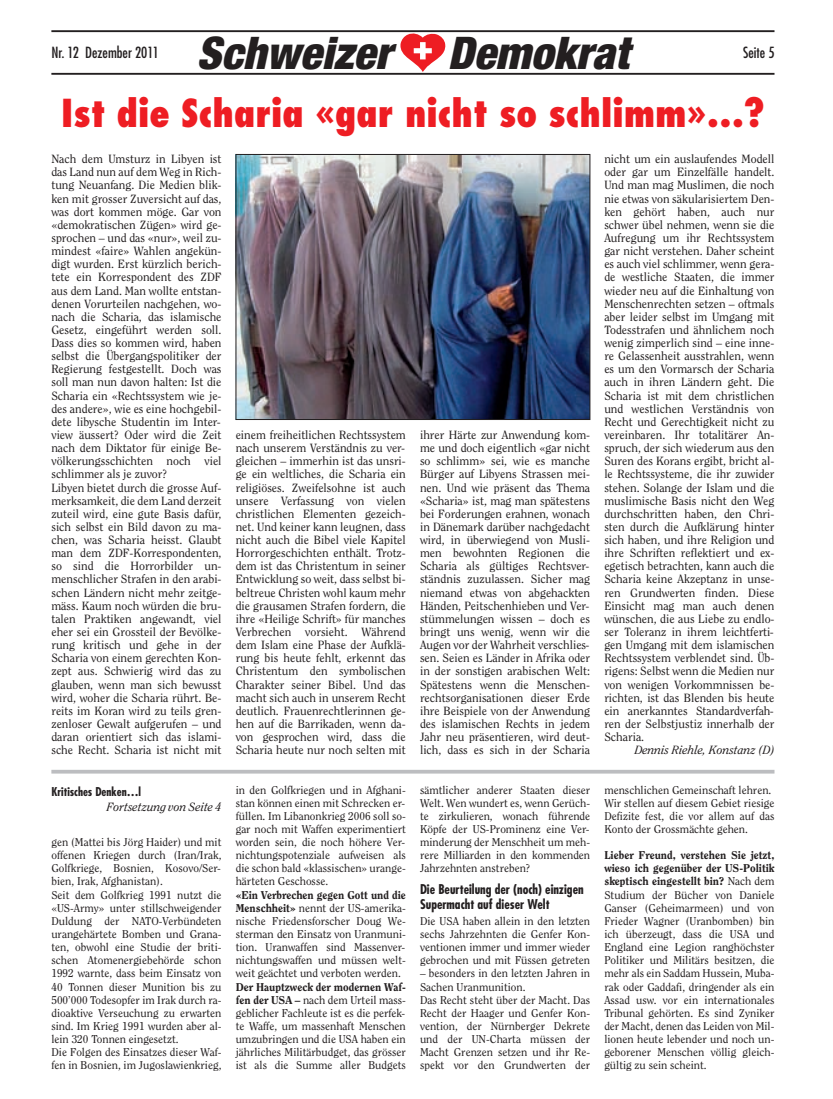
<style>
.page{position:relative;width:833px;height:1099px;background:#fff}
.page>*{position:absolute;margin:0;border:0;box-sizing:border-box;transform-origin:0 0}
.t1{font:italic 900 condensed 45px "Helvetica Neue";color:#231f20}
.t2{font:800 condensed 37.5px "Futura";color:#ee1d23}
.t3{font:condensed 15px "Futura";color:#231f20}
.t4{font:700 condensed 13.12px/15px "Futura";color:#231f20}
.t5{font:11.88px/13.1px "Clearface";color:#231f20;text-align:justify}
.t6{font:italic 11.88px "Clearface";color:#231f20}
.t7{font:700 condensed 11.88px "Futura";color:#231f20}
.t8{font:11.25px/13.1px "Clearface";color:#231f20;text-align:justify}
.s1{font-weight:800}
</style>
<div class="page">
<hr style="left:51px;top:30px;width:723px;height:2px;background:#231f20">
<hr style="left:51px;top:73px;width:723px;height:2px;background:#231f20">
<svg style="left:400px;top:33px;width:45px;height:39px"></svg>
<img style="left:238px;top:156px;width:350px;height:262px">
<div style="left:236px;top:154px;width:354px;height:266px;border:1px solid #231f20"></div>
<svg style="left:51px;top:769px;width:723px;height:4px;fill:#bcbdc0"></svg>
<p class="t3" style="left:51px;top:46px;width:109px">Nr. 12 Dezember 2011</p>
<h1 class="t1" style="left:197px;top:37px;width:433px">Schweizer Demokrat</h1>
<p class="t3" style="left:743px;top:46px;width:33px">Seite 5</p>
<h2 class="t2" style="left:61px;top:97px;width:705px">Ist die Scharia «gar nicht so schlimm»…?</h2>
<p class="t5" style="left:604px;top:153px;width:172px">nicht um ein auslaufendes Modell oder gar um Einzelfälle handelt.<br>Und man mag Muslimen, die noch nie etwas von säkularisiertem Den&shy;ken gehört haben, auch nur schwer übel nehmen, wenn sie die Aufregung um ihr Rechtssystem gar nicht verstehen. Daher scheint es auch viel schlimmer, wenn gera&shy;de westliche Staaten, die immer wieder neu auf die Einhaltung von Menschenrechten setzen – oftmals aber leider selbst im Umgang mit Todesstrafen und ähnlichem noch wenig zimperlich sind – eine inne&shy;re Gelassenheit ausstrahlen, wenn es um den Vormarsch der Scharia auch in ihren Ländern geht. Die Scharia ist mit dem christlichen und westlichen Verständnis von Recht und Gerechtigkeit nicht zu vereinbaren. Ihr totalitärer An&shy;spruch, der sich wiederum aus den Suren des Korans ergibt, bricht al&shy;le Rechtssysteme, die ihr zuwider stehen. Solange der Islam und die muslimische Basis nicht den Weg durchschritten haben, den Chri&shy;sten durch die Aufklärung hinter sich haben, und ihre Religion und ihre Schriften reflektiert und ex&shy;egetisch betrachten, kann auch die Scharia keine Akzeptanz in unse&shy;ren Grundwerten finden. Diese Einsicht mag man auch denen wünschen, die aus Liebe zu endlo&shy;ser Toleranz in ihrem leichtferti&shy;gen Umgang mit dem islamischen Rechtssystem verblendet sind. Üb&shy;rigens: Selbst wenn die Medien nur von wenigen Vorkommnissen be&shy;richten, ist das Blenden bis heute ein anerkanntes Standardverfah&shy;ren der Selbstjustiz innerhalb der Scharia.</p>
<p class="t6" style="left:634px;top:745px;width:141px">Dennis Riehle, Konstanz (D)</p>
<p class="t7" style="left:51px;top:786px;width:91px">Kritisches Denken…l</p>
<p class="t6" style="left:107px;top:801px;width:116px">Fortsetzung von Seite 4</p>
<p class="t5" style="left:51px;top:153px;width:172px;text-align:left">Nach dem Umsturz in Libyen ist das Land nun auf dem Weg in Rich&shy;tung Neuanfang. Die Medien blik&shy;ken mit grosser Zuversicht auf das, was dort kommen möge. Gar von «demokratischen Zügen» wird ge&shy;sprochen – und das «nur», weil zu&shy;mindest «faire» Wahlen angekün&shy;digt wurden. Erst kürzlich berich&shy;tete ein Korrespondent des ZDF aus dem Land. Man wollte entstan&shy;denen Vorurteilen nachgehen, wo&shy;nach die Scharia, das islamische<br>Gesetz, eingeführt werden soll.<br>Dass dies so kommen wird, haben selbst die Übergangspolitiker der<br>Regierung festgestellt. Doch was soll man nun davon halten: Ist die<br>Scharia ein «Rechtssystem wie je&shy;des andere», wie es eine hochgebil&shy;dete libysche Studentin im Inter&shy;view äussert? Oder wird die Zeit nach dem Diktator für einige Be&shy;völkerungsschichten noch viel schlimmer als je zuvor?<br>Libyen bietet durch die grosse Auf&shy;merksamkeit, die dem Land derzeit zuteil wird, eine gute Basis dafür, sich selbst ein Bild davon zu ma&shy;chen, was Scharia heisst. Glaubt man dem ZDF-Korrespondenten, so sind die Horrorbilder un&shy;menschlicher Strafen in den arabi&shy;schen Ländern nicht mehr zeitge&shy;mäss. Kaum noch würden die bru&shy;talen Praktiken angewandt, viel eher sei ein Grossteil der Bevölke&shy;rung kritisch und gehe in der<br>Scharia von einem gerechten Kon&shy;zept aus. Schwierig wird das zu glauben, wenn man sich bewusst wird, woher die Scharia rührt. Be&shy;reits im Koran wird zu teils gren&shy;zenloser Gewalt aufgerufen – und daran orientiert sich das islami&shy;sche Recht. Scharia ist nicht mit</p>
<p class="t5" style="left:236px;top:429px;width:172px">einem freiheitlichen Rechtssystem nach unserem Verständnis zu ver&shy;gleichen – immerhin ist das unsri&shy;ge ein weltliches, die Scharia ein religiöses. Zweifelsohne ist auch unsere Verfassung von vielen christlichen Elementen gezeich&shy;net. Und keiner kann leugnen, dass nicht auch die Bibel viele Kapitel Horrorgeschichten enthält. Trotz&shy;dem ist das Christentum in seiner Entwicklung so weit, dass selbst bi&shy;beltreue Christen wohl kaum mehr die grausamen Strafen fordern, die ihre «Heilige Schrift» für manches Verbrechen vorsieht. Während dem Islam eine Phase der Aufklä&shy;rung bis heute fehlt, erkennt das Christentum den symbolischen Charakter seiner Bibel. Und das macht sich auch in unserem Recht deutlich. Frauenrechtlerinnen ge&shy;hen auf die Barrikaden, wenn da&shy;von gesprochen wird, dass die Scharia heute nur noch selten mit</p>
<p class="t5" style="left:420px;top:429px;width:172px">ihrer Härte zur Anwendung kom&shy;me und doch eigentlich «gar nicht so schlimm» sei, wie es manche Bürger auf Libyens Strassen mei&shy;nen. Und wie präsent das Thema «Scharia» ist, mag man spätestens bei Forderungen erahnen, wonach in Dänemark darüber nachgedacht wird, in überwiegend von Musli&shy;men bewohnten Regionen die Scharia als gültiges Rechtsver&shy;ständnis zuzulassen. Sicher mag niemand etwas von abgehackten Händen, Peitschenhieben und Ver&shy;stümmelungen wissen – doch es bringt uns wenig, wenn wir die Augen vor der Wahrheit verschlies&shy;sen. Seien es Länder in Afrika oder in der sonstigen arabischen Welt:<br>Spätestens wenn die Menschen&shy;rechtsorganisationen dieser Erde ihre Beispiele von der Anwendung des islamischen Rechts in jedem Jahr neu präsentieren, wird deut&shy;lich, dass es sich in der Scharia</p>
<p class="t8" style="left:604px;top:783px;width:172px;text-align:left">menschlichen Gemeinschaft lehren.<br>Wir stellen auf diesem Gebiet riesige Defizite fest, die vor allem auf das Konto der Grossmächte gehen.</p>
<p class="t8" style="left:604px;top:849px;width:172px"><span class="s1">Lieber Freund, verstehen Sie jetzt, wieso ich gegenüber der US-Politik skeptisch eingestellt bin?</span> Nach dem Studium der Bücher von Daniele Ganser (Geheimarmeen) und von Frieder Wagner (Uranbomben) bin ich überzeugt, dass die USA und England eine Legion ranghöchster Politiker und Militärs besitzen, die mehr als ein Saddam Hussein, Muba&shy;rak oder Gaddafi, dringender als ein Assad usw. vor ein internationales Tribunal gehörten. Es sind Zyniker der Macht, denen das Leiden von Mil&shy;lionen heute lebender und noch un&shy;geborener Menschen völlig gleich&shy;gültig zu sein scheint.</p>
<p class="t8" style="left:236px;top:783px;width:172px">in den Golfkriegen und in Afghani&shy;stan können einen mit Schrecken er&shy;füllen. Im Libanonkrieg 2006 soll so&shy;gar noch mit Waffen experimentiert worden sein, die noch höhere Ver&shy;nichtungspotenziale aufweisen als die schon bald «klassischen» urange&shy;härteten Geschosse.</p>
<p class="t8" style="left:236px;top:888px;width:172px"><span class="s1">«Ein Verbrechen gegen Gott und die Menschheit»</span> nennt der US-amerika&shy;nische Friedensforscher Doug We&shy;sterman den Einsatz von Uranmuni&shy;tion. Uranwaffen sind Massenver&shy;nichtungswaffen und müssen welt&shy;weit geächtet und verboten werden.</p>
<p class="t8" style="left:236px;top:980px;width:172px"><span class="s1">Der Hauptzweck der modernen Waf&shy;fen der USA –</span> nach dem Urteil mass&shy;geblicher Fachleute ist es die perfek&shy;te Waffe, um massenhaft Menschen umzubringen und die USA haben ein jährliches Militärbudget, das grösser ist als die Summe aller Budgets</p>
<p class="t8" style="left:420px;top:783px;width:172px">sämtlicher anderer Staaten dieser Welt. Wen wundert es, wenn Gerüch&shy;te zirkulieren, wonach führende Köpfe der US-Prominenz eine Ver&shy;minderung der Menschheit um meh&shy;rere Milliarden in den kommenden Jahrzehnten anstreben?</p>
<p class="t4" style="left:420px;top:883px;width:165px">Die Beurteilung der (noch) einzigen<br>Supermacht auf dieser Welt</p>
<p class="t8" style="left:420px;top:915px;width:172px">Die USA haben allein in den letzten sechs Jahrzehnten die Genfer Kon&shy;ventionen immer und immer wieder gebrochen und mit Füssen getreten</p>
<p class="t8" style="left:420px;top:967px;width:172px;text-align:left">– besonders in den letzten Jahren in<br>Sachen Uranmunition.<br>Das Recht steht über der Macht. Das<br>Recht der Haager und Genfer Kon&shy;vention, der Nürnberger Dekrete und der UN-Charta müssen der<br>Macht Grenzen setzen und ihr Re&shy;spekt vor den Grundwerten der</p>
<p class="t8" style="left:51px;top:836px;width:172px;text-align:left">gen (Mattei bis Jörg Haider) und mit offenen Kriegen durch (Iran/Irak, Golfkriege, Bosnien, Kosovo/Ser&shy;bien, Irak, Afghanistan).<br>Seit dem Golfkrieg 1991 nutzt die «US-Army» unter stillschweigender Duldung der NATO-Verbündeten urangehärtete Bomben und Grana&shy;ten, obwohl eine Studie der briti&shy;schen Atomenergiebehörde schon 1992 warnte, dass beim Einsatz von 40 Tonnen dieser Munition bis zu 500’000 Todesopfer im Irak durch ra&shy;dioaktive Verseuchung zu erwarten sind. Im Krieg 1991 wurden aber al&shy;lein 320 Tonnen eingesetzt.<br>Die Folgen des Einsatzes dieser Waf&shy;fen in Bosnien, im Jugoslawienkrieg,</p>
</div>
